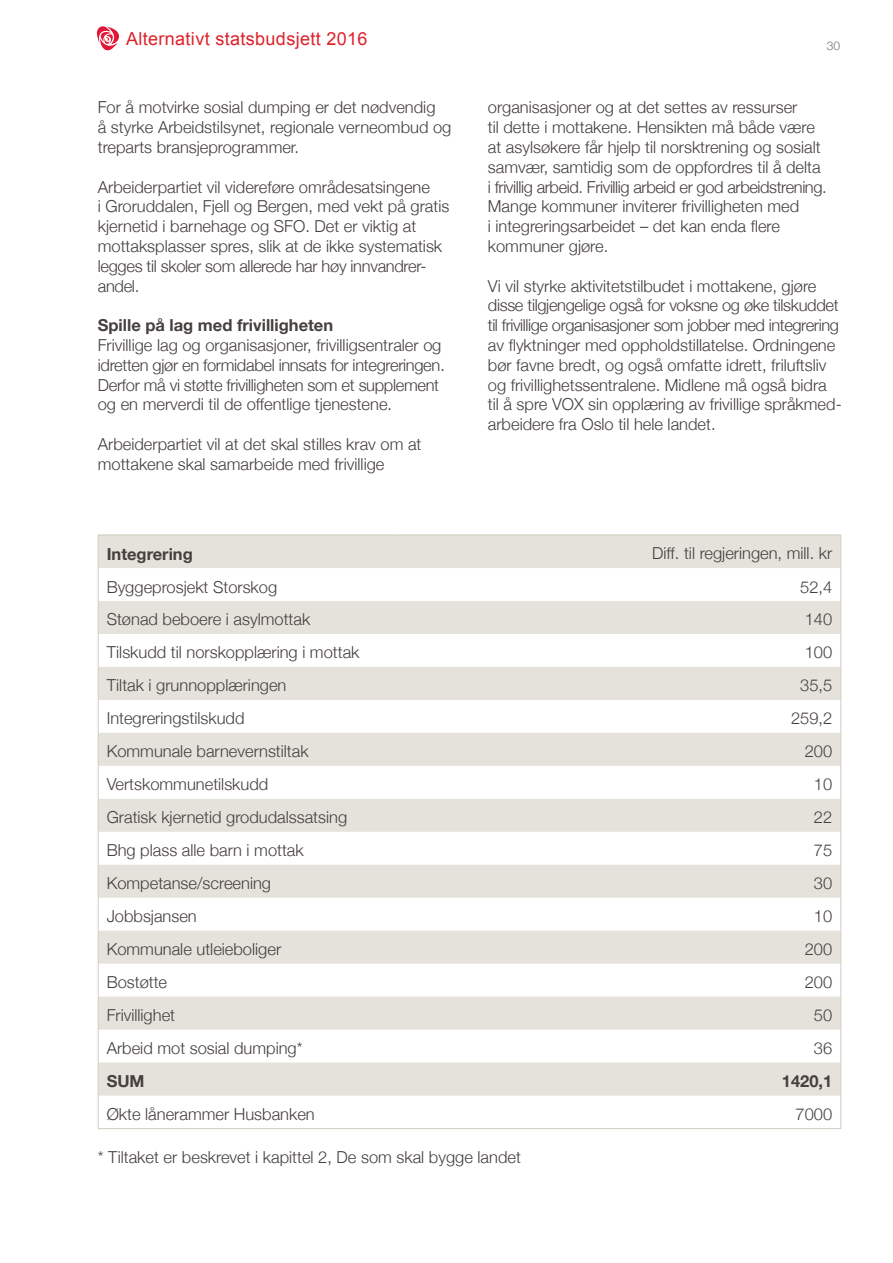
<style>
.page{position:relative;width:893px;height:1263px;background:#fff}
.page>*{position:absolute;margin:0;border:0;box-sizing:border-box;transform-origin:0 0}
.t1{font:19.2px "Myriad Pro";color:#e31837}
.t2{font:18px "Arial";letter-spacing:.02em;color:#dc232b}
.t3{font:300 16.5px/19.8px "Helvetica Neue";color:#453f3e}
.t4{font:300 16.5px/19.8px "Helvetica Neue";letter-spacing:-.02em;color:#453f3e}
.t5{font:700 16.5px "Helvetica Neue";color:#453f3e}
.t6{font:300 12px "Helvetica Neue";color:#756e6c}
</style>
<div class="page">
<svg style="left:96px;top:26px;width:24px;height:25px"></svg>
<svg style="left:99px;top:535px;width:741px;height:561px;fill:#e4e2db"></svg>
<hr style="left:98px;top:534px;width:301px;height:1px;background:#cfccbf">
<hr style="left:98px;top:535px;width:1px;height:33px;background:#cfccbf">
<hr style="left:399px;top:534px;width:442px;height:1px;background:#cfccbf">
<hr style="left:840px;top:535px;width:1px;height:33px;background:#cfccbf">
<hr style="left:98px;top:568px;width:1px;height:33px;background:#cfccbf">
<hr style="left:840px;top:568px;width:1px;height:33px;background:#cfccbf">
<hr style="left:98px;top:601px;width:1px;height:33px;background:#cfccbf">
<hr style="left:840px;top:601px;width:1px;height:33px;background:#cfccbf">
<hr style="left:98px;top:634px;width:1px;height:33px;background:#cfccbf">
<hr style="left:840px;top:634px;width:1px;height:33px;background:#cfccbf">
<hr style="left:98px;top:667px;width:1px;height:33px;background:#cfccbf">
<hr style="left:840px;top:667px;width:1px;height:33px;background:#cfccbf">
<hr style="left:98px;top:700px;width:1px;height:33px;background:#cfccbf">
<hr style="left:840px;top:700px;width:1px;height:33px;background:#cfccbf">
<hr style="left:98px;top:733px;width:1px;height:33px;background:#cfccbf">
<hr style="left:840px;top:733px;width:1px;height:33px;background:#cfccbf">
<hr style="left:98px;top:766px;width:1px;height:33px;background:#cfccbf">
<hr style="left:840px;top:766px;width:1px;height:33px;background:#cfccbf">
<hr style="left:98px;top:799px;width:1px;height:33px;background:#cfccbf">
<hr style="left:840px;top:799px;width:1px;height:33px;background:#cfccbf">
<hr style="left:98px;top:832px;width:1px;height:33px;background:#cfccbf">
<hr style="left:840px;top:832px;width:1px;height:33px;background:#cfccbf">
<hr style="left:98px;top:865px;width:1px;height:33px;background:#cfccbf">
<hr style="left:840px;top:865px;width:1px;height:33px;background:#cfccbf">
<hr style="left:98px;top:898px;width:1px;height:33px;background:#cfccbf">
<hr style="left:840px;top:898px;width:1px;height:33px;background:#cfccbf">
<hr style="left:98px;top:931px;width:1px;height:33px;background:#cfccbf">
<hr style="left:840px;top:931px;width:1px;height:33px;background:#cfccbf">
<hr style="left:98px;top:964px;width:1px;height:32px;background:#cfccbf">
<hr style="left:840px;top:964px;width:1px;height:32px;background:#cfccbf">
<hr style="left:98px;top:996px;width:1px;height:33px;background:#cfccbf">
<hr style="left:840px;top:996px;width:1px;height:33px;background:#cfccbf">
<hr style="left:98px;top:1029px;width:1px;height:33px;background:#cfccbf">
<hr style="left:840px;top:1029px;width:1px;height:33px;background:#cfccbf">
<hr style="left:98px;top:1062px;width:1px;height:34px;background:#cfccbf">
<hr style="left:840px;top:1062px;width:1px;height:34px;background:#cfccbf">
<hr style="left:98px;top:1096px;width:1px;height:32px;background:#cfccbf">
<hr style="left:840px;top:1096px;width:1px;height:32px;background:#cfccbf">
<hr style="left:98px;top:1128px;width:301px;height:1px;background:#cfccbf">
<hr style="left:399px;top:1128px;width:442px;height:1px;background:#cfccbf">
<p class="t1" style="left:127px;top:27px;width:150px">Arbeiderpartiet.no</p>
<p class="t6" style="left:827px;top:39px;width:15px">30</p>
<p class="t2" style="left:126px;top:27px;width:243px">Alternativt statsbudsjett 2016</p>
<p class="t3" style="left:98px;top:97px;width:355px">For å motvirke sosial dumping er det nødvendig<br>å styrke Arbeidstilsynet, regionale verneombud og treparts bransjeprogrammer.</p>
<p class="t3" style="left:98px;top:176px;width:353px">Arbeiderpartiet vil videreføre områdesatsingene<br>i Groruddalen, Fjell og Bergen, med vekt på gratis kjernetid i barnehage og SFO. Det er viktig at mottaksplasser spres, slik at de ikke systematisk legges til skoler som allerede har høy innvandrer&shy;andel.</p>
<p class="t5" style="left:98px;top:315px;width:237px">Spille på lag med frivilligheten</p>
<p class="t4" style="left:98px;top:335px;width:349px">Frivillige lag og organisasjoner, frivilligsentraler og idretten gjør en formidabel innsats for integreringen.<br>Derfor må vi støtte frivilligheten som et supplement og en merverdi til de offentlige tjenestene.</p>
<p class="t3" style="left:98px;top:434px;width:325px">Arbeiderpartiet vil at det skal stilles krav om at mottakene skal samarbeide med frivillige</p>
<p class="t3" style="left:488px;top:97px;width:340px">organisasjoner og at det settes av ressurser<br>til dette i mottakene. Hensikten må både være at asylsøkere får hjelp til norsktrening og sosialt samvær, samtidig som de oppfordres til å delta i frivillig arbeid. Frivillig arbeid er god arbeidstrening.<br>Mange kommuner inviterer frivilligheten med<br>i integreringsarbeidet – det kan enda flere kommuner gjøre.</p>
<p class="t3" style="left:488px;top:275px;width:355px">Vi vil styrke aktivitetstilbudet i mottakene, gjøre disse tilgjengelige også for voksne og øke tilskuddet til frivillige organisasjoner som jobber med integrering av flyktninger med oppholdstillatelse. Ordningene bør favne bredt, og også omfatte idrett, friluftsliv og frivillighetssentralene. Midlene må også bidra til å spre VOX sin opplæring av frivillige språkmed&shy;arbeidere fra Oslo til hele landet.</p>
<p class="t5" style="left:107px;top:543px;width:88px">Integrering</p>
<p class="t3" style="left:652px;top:543px;width:182px">Diff. til regjeringen, mill. kr</p>
<p class="t3" style="left:107px;top:576px;width:172px">Byggeprosjekt Storskog</p>
<p class="t3" style="left:800px;top:576px;width:34px">52,4</p>
<p class="t3" style="left:107px;top:609px;width:205px">Stønad beboere i asylmottak</p>
<p class="t3" style="left:805px;top:609px;width:29px">140</p>
<p class="t3" style="left:107px;top:642px;width:254px">Tilskudd til norskopplæring i mottak</p>
<p class="t3" style="left:805px;top:642px;width:29px">100</p>
<p class="t3" style="left:107px;top:675px;width:181px">Tiltak i grunnopplæringen</p>
<p class="t3" style="left:800px;top:675px;width:34px">35,5</p>
<p class="t3" style="left:107px;top:708px;width:139px">Integreringstilskudd</p>
<p class="t3" style="left:791px;top:708px;width:43px">259,2</p>
<p class="t3" style="left:107px;top:741px;width:203px">Kommunale barnevernstiltak</p>
<p class="t3" style="left:805px;top:741px;width:29px">200</p>
<p class="t3" style="left:107px;top:774px;width:163px">Vertskommunetilskudd</p>
<p class="t3" style="left:814px;top:774px;width:20px">10</p>
<p class="t3" style="left:107px;top:807px;width:242px">Gratisk kjernetid grodudalssatsing</p>
<p class="t3" style="left:814px;top:807px;width:20px">22</p>
<p class="t3" style="left:107px;top:840px;width:199px">Bhg plass alle barn i mottak</p>
<p class="t3" style="left:814px;top:840px;width:20px">75</p>
<p class="t3" style="left:107px;top:873px;width:166px">Kompetanse/screening</p>
<p class="t3" style="left:814px;top:873px;width:20px">30</p>
<p class="t3" style="left:107px;top:906px;width:92px">Jobbsjansen</p>
<p class="t3" style="left:814px;top:906px;width:20px">10</p>
<p class="t3" style="left:107px;top:939px;width:176px">Kommunale utleieboliger</p>
<p class="t3" style="left:805px;top:939px;width:29px">200</p>
<p class="t3" style="left:107px;top:972px;width:62px">Bostøtte</p>
<p class="t3" style="left:805px;top:972px;width:29px">200</p>
<p class="t3" style="left:107px;top:1005px;width:70px">Frivillighet</p>
<p class="t3" style="left:814px;top:1005px;width:20px">50</p>
<p class="t3" style="left:107px;top:1038px;width:197px">Arbeid mot sosial dumping*</p>
<p class="t3" style="left:814px;top:1038px;width:20px">36</p>
<p class="t5" style="left:107px;top:1071px;width:39px">SUM</p>
<p class="t5" style="left:782px;top:1071px;width:52px">1420,1</p>
<p class="t3" style="left:107px;top:1104px;width:210px">Økte lånerammer Husbanken</p>
<p class="t3" style="left:796px;top:1104px;width:38px">7000</p>
<p class="t3" style="left:98px;top:1147px;width:425px">* Tiltaket er beskrevet i kapittel 2, De som skal bygge landet</p>
</div>
